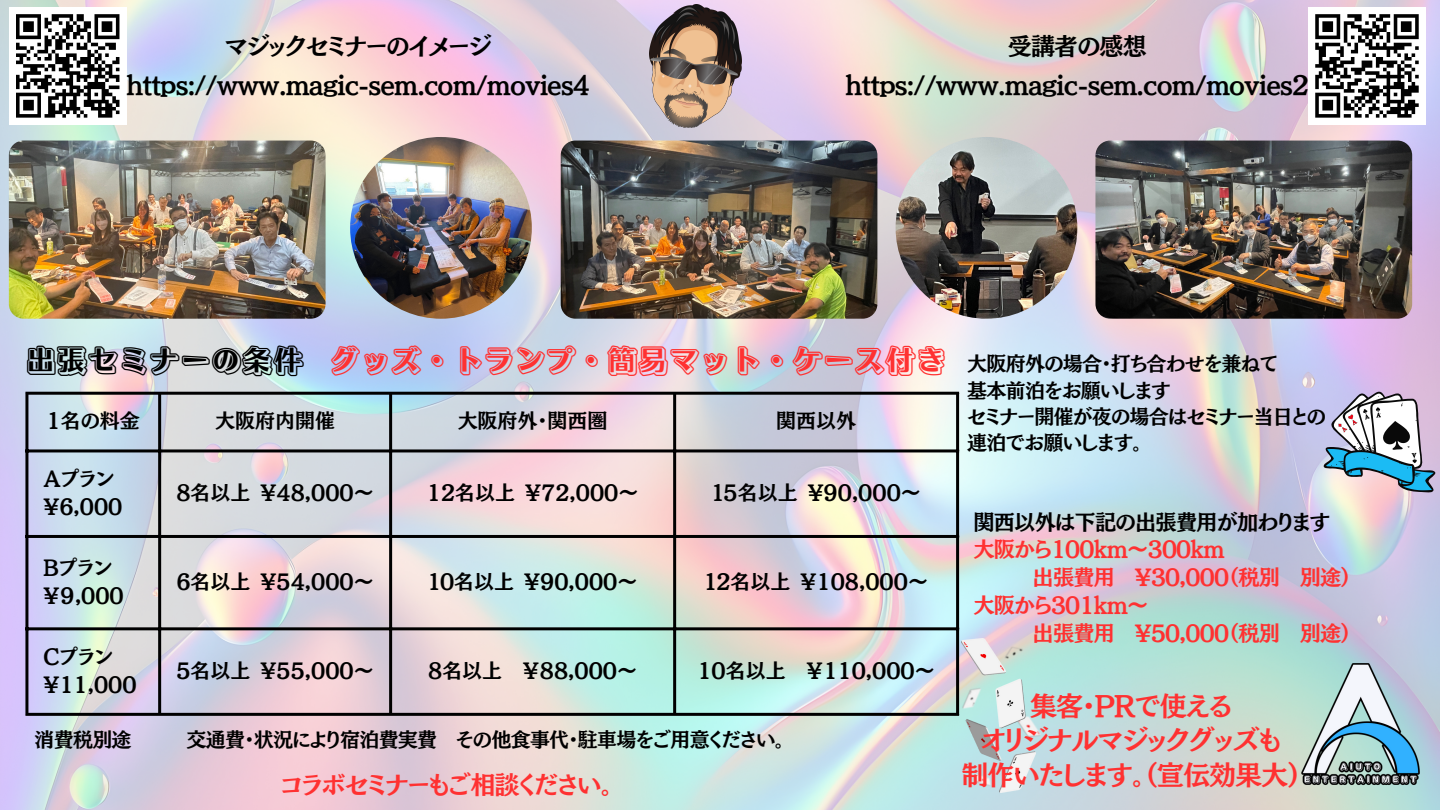
<style>
.page{position:relative;width:1440px;height:810px;background:#fff}
.page>*{position:absolute;margin:0;border:0;box-sizing:border-box;transform-origin:0 0}
.t1{font:32px "Mty Sousyoku Em A Jis W6";letter-spacing:-.035em;color:#ff3131}
.t2{font:27px/34.5px "TEST Mode Min B B";letter-spacing:-.035em;color:#ff3131;text-align:center}
.t3{font:25px "TEST Mode Min B B";letter-spacing:-.035em;color:#ff3131}
.t4{font:24px/39.8px "TEST Mode Min B B";letter-spacing:-.035em;color:#000;text-align:center}
.t5{font:21.2px "TEST Mode Min B B";letter-spacing:-.035em;color:#ff3131}
.t6{font:21.2px "TEST Mode Min B B";letter-spacing:-.035em;color:#000}
.t7{font:20px/27.8px "TEST Mode Min B B";color:#000}
.t8{font:20px/26.2px "TEST Mode Min B B";letter-spacing:-.035em;color:#000}
.s1{color:#000}
</style>
<div class="page">
<img style="left:0;top:0;width:1440px;height:810px">
<div style="left:9px;top:7px;width:118px;height:118px;background:#fff"></div>
<svg style="left:16px;top:14px;width:104px;height:104px"></svg>
<div style="left:1308px;top:7px;width:118px;height:118px;background:#fff"></div>
<svg style="left:1315px;top:14px;width:104px;height:104px"></svg>
<img style="left:1095px;top:141px;width:317px;height:178px;border-radius:15px">
<img style="left:9px;top:141px;width:317px;height:178px;border-radius:15px">
<img style="left:561px;top:141px;width:316px;height:178px;border-radius:15px">
<img style="left:350px;top:137px;width:182px;height:182px;border-radius:50%">
<img style="left:896px;top:137px;width:181px;height:182px;border-radius:50%">
<hr style="left:25px;top:395px;width:3px;height:318px;background:#000">
<hr style="left:158px;top:395px;width:3px;height:318px;background:#000">
<hr style="left:389px;top:395px;width:3px;height:318px;background:#000">
<hr style="left:673px;top:395px;width:3px;height:318px;background:#000">
<hr style="left:956px;top:395px;width:3px;height:318px;background:#000">
<hr style="left:25px;top:392px;width:934px;height:3px;background:#000">
<hr style="left:25px;top:449px;width:934px;height:3px;background:#000">
<hr style="left:25px;top:535px;width:934px;height:3px;background:#000">
<hr style="left:25px;top:627px;width:934px;height:3px;background:#000">
<hr style="left:25px;top:713px;width:934px;height:3px;background:#000">
<img style="left:962px;top:639px;width:79px;height:154px">
<img style="left:649px;top:4px;width:92px;height:123px">
<svg style="left:1322px;top:392px;width:116px;height:101px"></svg>
<img style="left:1295px;top:657px;width:134px;height:134px">
<p class="t4" style="left:126px;top:26px;width:465px">マジックセミナーのイメージhttps://www.magic-sem.com/movies4</p>
<p class="t4" style="left:846px;top:26px;width:465px">受講者の感想https://www.magic-sem.com/movies2</p>
<h1 class="t1" style="left:25px;top:345px;width:923px"><span class="s1">出張セミナーの条件</span> グッズ・トランプ・簡易マット・ケース付き</h1>
<p class="t7" style="left:47px;top:407px;width:94px">1名の料金</p>
<p class="t7" style="left:215px;top:407px;width:121px">大阪府内開催</p>
<p class="t7" style="left:458px;top:407px;width:151px">大阪府外・関西圏</p>
<p class="t7" style="left:776px;top:407px;width:81px">関西以外</p>
<p class="t7" style="left:43px;top:465px;width:81px">Aプラン¥6,000</p>
<p class="t7" style="left:176px;top:479px;width:196px">8名以上 ¥48,000〜</p>
<p class="t7" style="left:427px;top:479px;width:211px">12名以上 ¥72,000〜</p>
<p class="t7" style="left:711px;top:479px;width:209px">１5名以上 ¥90,000〜</p>
<p class="t7" style="left:43px;top:554px;width:82px">Bプラン¥９,000</p>
<p class="t7" style="left:43px;top:643px;width:95px">Cプラン¥11,000</p>
<p class="t7" style="left:176px;top:567px;width:196px">6名以上 ¥54,000〜</p>
<p class="t7" style="left:428px;top:567px;width:209px">１0名以上 ¥90,000〜</p>
<p class="t7" style="left:704px;top:567px;width:223px">１2名以上 ¥108,000〜</p>
<p class="t7" style="left:176px;top:657px;width:196px">5名以上 ¥55,000〜</p>
<p class="t7" style="left:428px;top:657px;width:208px">8名以上 ￥88,000〜</p>
<p class="t7" style="left:697px;top:657px;width:236px">10名以上 ￥110,000〜</p>
<p class="t7" style="left:34px;top:726px;width:99px">消費税別途</p>
<p class="t8" style="left:187px;top:727px;width:600px">交通費・状況により宿泊費実費 その他食事代・駐車場をご用意ください。</p>
<p class="t8" style="left:967px;top:351px;width:360px">大阪府外の場合・打ち合わせを兼ねて<br>基本前泊をお願いします<br>セミナー開催が夜の場合はセミナー当日との連泊でお願いします。</p>
<p class="t6" style="left:973px;top:511px;width:358px">関西以外は下記の出張費用が加わります</p>
<p class="t5" style="left:973px;top:539px;width:253px">大阪から100km〜300km</p>
<p class="t5" style="left:1033px;top:566px;width:320px">出張費用 ¥30,000（税別 別途）</p>
<p class="t5" style="left:973px;top:594px;width:174px">大阪から301km〜</p>
<p class="t5" style="left:1033px;top:622px;width:320px">出張費用 ¥50,000（税別 別途）</p>
<h2 class="t2" style="left:981px;top:688px;width:301px">集客・PRで使える<br>オリジナルマジックグッズも</h2>
<p class="t3" style="left:280px;top:772px;width:335px">コラボセミナーもご相談ください。</p>
<h2 class="t2" style="left:961px;top:757px;width:341px">制作いたします。（宣伝効果大）</h2>
</div>
